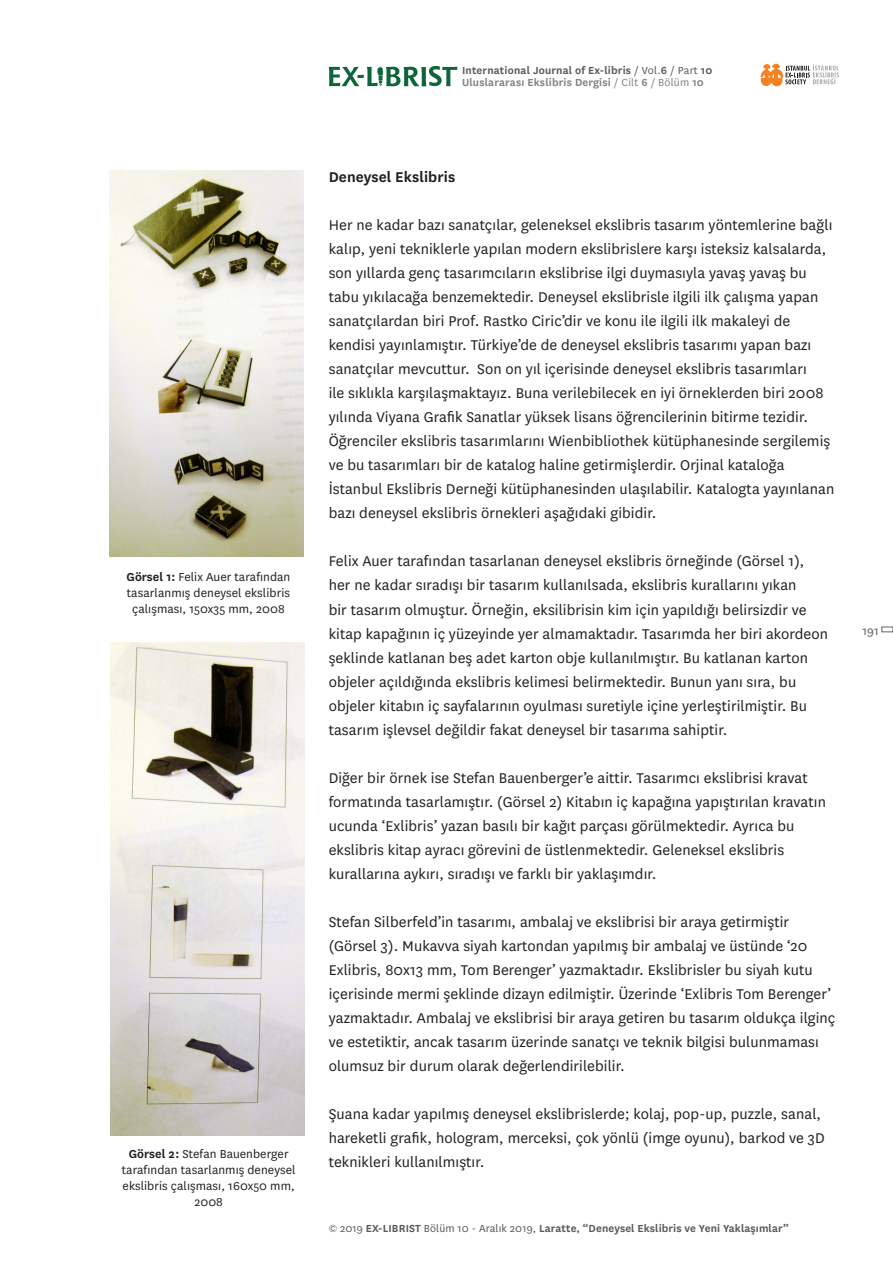
<style>
.page{position:relative;width:893px;height:1263px;background:#fff}
.page>*{position:absolute;margin:0;border:0;box-sizing:border-box;transform-origin:0 0}
.t1{font:16.5px/24px "National";letter-spacing:.005em;color:#231f20}
.t2{font:600 16.5px "National";letter-spacing:.005em;color:#231f20}
.t3{font:13.5px/16.2px "National";letter-spacing:.005em;color:#231f20;text-align:center}
.t4{font:13.5px "National";color:#6c6d70}
.t5{font:600 12px/12px "National";letter-spacing:.01em;color:#57585a}
.s1{font-weight:600}
.s2{font-weight:400}
.s3{color:#808285}
.s4{font-weight:400;color:#808285}
</style>
<div class="page">
<svg style="left:761px;top:64px;width:78px;height:22px"></svg>
<svg style="left:329px;top:66px;width:128px;height:20px"></svg>
<img style="left:110px;top:170px;width:194px;height:387px">
<img style="left:111px;top:643px;width:194px;height:492px">
<p class="t3" style="left:127px;top:568px;width:165px"><span class="s1">Görsel 1:</span> Felix Auer tarafından tasarlanmış deneysel ekslibris çalışması, 150x35 mm, 2008</p>
<p class="t3" style="left:122px;top:1145px;width:175px"><span class="s1">Görsel 2:</span> Stefan Bauenberger tarafından tasarlanmış deneysel ekslibris çalışması, 160x50 mm,<br>2008</p>
<p class="t5" style="left:462px;top:63px;width:252px">International Journal of Ex-libris <span class="s2">/ Vol.</span>6 <span class="s2">/ Part</span> 10<br><span class="s3">Uluslararası Ekslibris Dergisi</span> <span class="s4">/ Cilt</span> <span class="s3">6</span> <span class="s4">/ Bölüm</span> <span class="s3">10</span></p>
<p class="t2" style="left:329px;top:166px;width:128px">Deneysel Ekslibris</p>
<p class="t1" style="left:329px;top:213px;width:507px">Her ne kadar bazı sanatçılar, geleneksel ekslibris tasarım yöntemlerine bağlı kalıp, yeni tekniklerle yapılan modern ekslibrislere karşı isteksiz kalsalarda, son yıllarda genç tasarımcıların ekslibrise ilgi duymasıyla yavaş yavaş bu tabu yıkılacağa benzemektedir. Deneysel ekslibrisle ilgili ilk çalışma yapan sanatçılardan biri Prof. Rastko Ciric’dir ve konu ile ilgili ilk makaleyi de kendisi yayınlamıştır. Türkiye’de de deneysel ekslibris tasarımı yapan bazı sanatçılar mevcuttur. Son on yıl içerisinde deneysel ekslibris tasarımları<br>ile sıklıkla karşılaşmaktayız. Buna verilebilecek en iyi örneklerden biri 2008 yılında Viyana Grafik Sanatlar yüksek lisans öğrencilerinin bitirme tezidir.<br>Öğrenciler ekslibris tasarımlarını Wienbibliothek kütüphanesinde sergilemiş ve bu tasarımları bir de katalog haline getirmişlerdir. Orjinal kataloğa İstanbul Ekslibris Derneği kütüphanesinden ulaşılabilir. Katalogta yayınlanan bazı deneysel ekslibris örnekleri aşağıdaki gibidir.</p>
<p class="t1" style="left:329px;top:549px;width:501px">Felix Auer tarafından tasarlanan deneysel ekslibris örneğinde (Görsel 1), her ne kadar sıradışı bir tasarım kullanılsada, ekslibris kurallarını yıkan<br>bir tasarım olmuştur. Örneğin, eksilibrisin kim için yapıldığı belirsizdir ve kitap kapağının iç yüzeyinde yer almamaktadır. Tasarımda her biri akordeon şeklinde katlanan beş adet karton obje kullanılmıştır. Bu katlanan karton objeler açıldığında ekslibris kelimesi belirmektedir. Bunun yanı sıra, bu objeler kitabın iç sayfalarının oyulması suretiyle içine yerleştirilmiştir. Bu tasarım işlevsel değildir fakat deneysel bir tasarıma sahiptir.</p>
<p class="t1" style="left:329px;top:765px;width:499px">Diğer bir örnek ise Stefan Bauenberger’e aittir. Tasarımcı ekslibrisi kravat formatında tasarlamıştır. (Görsel 2) Kitabın iç kapağına yapıştırılan kravatın ucunda ‘Exlibris’ yazan basılı bir kağıt parçası görülmektedir. Ayrıca bu ekslibris kitap ayracı görevini de üstlenmektedir. Geleneksel ekslibris kurallarına aykırı, sıradışı ve farklı bir yaklaşımdır.</p>
<p class="t1" style="left:329px;top:909px;width:508px">Stefan Silberfeld’in tasarımı, ambalaj ve ekslibrisi bir araya getirmiştir (Görsel 3). Mukavva siyah kartondan yapılmış bir ambalaj ve üstünde ‘20<br>Exlibris, 80x13 mm, Tom Berenger’ yazmaktadır. Ekslibrisler bu siyah kutu içerisinde mermi şeklinde dizayn edilmiştir. Üzerinde ‘Exlibris Tom Berenger’ yazmaktadır. Ambalaj ve ekslibrisi bir araya getiren bu tasarım oldukça ilginç ve estetiktir, ancak tasarım üzerinde sanatçı ve teknik bilgisi bulunmaması olumsuz bir durum olarak değerlendirilebilir.</p>
<p class="t1" style="left:329px;top:1101px;width:498px">Şuana kadar yapılmış deneysel ekslibrislerde; kolaj, pop-up, puzzle, sanal, hareketli grafik, hologram, merceksi, çok yönlü (imge oyunu), barkod ve 3D teknikleri kullanılmıştır.</p>
<p class="t5" style="left:329px;top:1222px;width:461px"><span class="s2">© 2019</span> EX-LIBRIST <span class="s2">Bölüm 10 - Aralık 2019,</span> Laratte, “Deneysel Ekslibris ve Yeni Yaklaşımlar”</p>
<p class="t4" style="left:862px;top:621px;width:18px">191</p>
</div>
